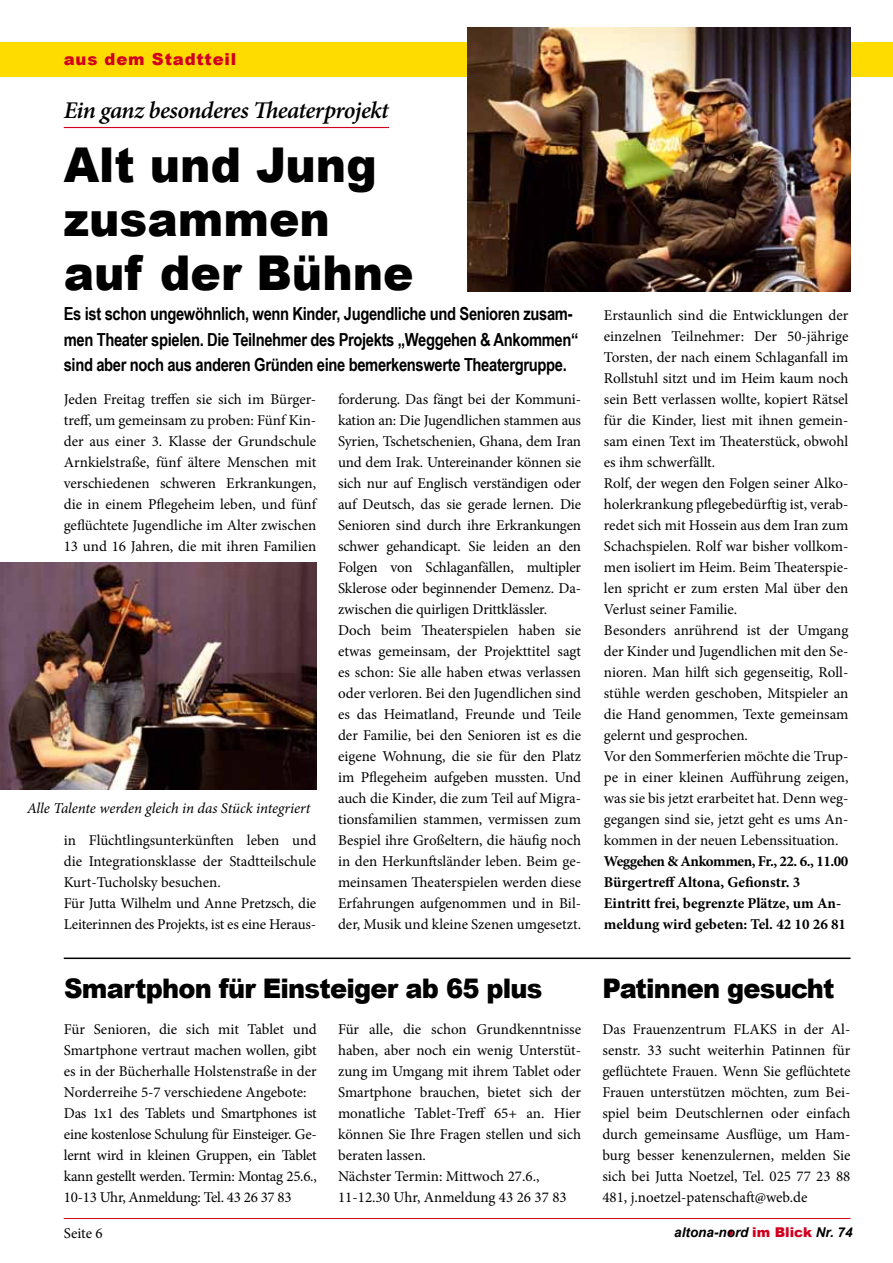
<style>
.page{position:relative;width:893px;height:1263px;background:#fff}
.page>*{position:absolute;margin:0;border:0;box-sizing:border-box;transform-origin:0 0}
.t1{font:900 48px/54px "Arial";color:#000;scale:.95 1}
.t2{font:900 27px "Arial";letter-spacing:-.03em;color:#000;scale:.95 1}
.t3{font:italic 600 24px "Minion Pro";letter-spacing:-.025em;color:#000}
.t4{font:700 18px/25.5px "Arial Narrow";letter-spacing:-.02em;color:#000}
.t5{font:900 16.5px "Arial";letter-spacing:.05em;color:#d1001f}
.t6{font:15px/21px "Minion Pro";letter-spacing:-.005em;color:#000}
.t7{font:700 15px/21px "Minion Pro";letter-spacing:-.005em;color:#000}
.t8{font:italic 15px "Minion Pro";letter-spacing:-.005em;color:#000}
.t9{font:italic 700 13.5px "Arial";color:#000}
.s1{font-weight:900;font-style:normal;color:#d1001f}
</style>
<div class="page">
<svg style="left:728px;top:1229px;width:5px;height:7px"></svg>
<hr style="left:64px;top:1218px;width:786px;height:1px;background:#d1001f">
<div style="left:0;top:43px;width:893px;height:34px;background:#ffdc00"></div>
<hr style="left:64px;top:127px;width:325px;height:1px;background:#d1001f">
<hr style="left:64px;top:957px;width:786px;height:2px;background:#000">
<img style="left:0;top:562px;width:317px;height:228px">
<img style="left:468px;top:27px;width:382px;height:264px">
<p class="t5" style="left:64px;top:47px;width:174px">aus dem Stadtteil</p>
<h3 class="t3" style="left:64px;top:94px;width:326px">Ein ganz besonderes Theaterprojekt</h3>
<h1 class="t1" style="left:64px;top:137px;width:370px">Alt und Jung zusammen auf der Bühne</h1>
<p class="t4" style="left:64px;top:300px;width:516px">Es ist schon ungewöhnlich, wenn Kinder, Jugendliche und Senioren zusam&shy;men Theater spielen. Die Teilnehmer des Projekts „Weggehen &amp; Ankommen“ sind aber noch aus anderen Gründen eine bemerkenswerte Theatergruppe.</p>
<p class="t6" style="left:64px;top:389px;width:255px;text-align:justify">Jeden Freitag treffen sie sich im Bürger&shy;treff, um gemeinsam zu proben: Fünf Kin&shy;der aus einer 3. Klasse der Grundschule Arnkielstraße, fünf ältere Menschen mit verschiedenen schweren Erkrankungen, die in einem Pflegeheim leben, und fünf geflüchtete Jugendliche im Alter zwischen 13 und 16 Jahren, die mit ihren Familien</p>
<p class="t8" style="left:27px;top:798px;width:285px">Alle Talente werden gleich in das Stück integriert</p>
<p class="t6" style="left:64px;top:830px;width:254px">in Flüchtlingsunterkünften leben und die Integrationsklasse der Stadtteilschule Kurt-Tucholsky besuchen.<br>Für Jutta Wilhelm und Anne Pretzsch, die Leiterinnen des Projekts, ist es eine Heraus-</p>
<p class="t6" style="left:338px;top:389px;width:245px">forderung. Das fängt bei der Kommuni&shy;kation an: Die Jugendlichen stammen aus Syrien, Tschetschenien, Ghana, dem Iran und dem Irak. Untereinander können sie sich nur auf Englisch verständigen oder auf Deutsch, das sie gerade lernen. Die Senioren sind durch ihre Erkrankungen schwer gehandicapt. Sie leiden an den Folgen von Schlaganfällen, multipler Sklerose oder beginnender Demenz. Da&shy;zwischen die quirligen Drittklässler.<br>Doch beim Theaterspielen haben sie etwas gemeinsam, der Projekttitel sagt es schon: Sie alle haben etwas verlassen oder verloren. Bei den Jugendlichen sind es das Heimatland, Freunde und Teile der Familie, bei den Senioren ist es die eigene Wohnung, die sie für den Platz im Pflegeheim aufgeben mussten. Und auch die Kinder, die zum Teil auf Migra&shy;tionsfamilien stammen, vermissen zum Bespiel ihre Großeltern, die häufig noch in den Herkunftsländer leben. Beim ge&shy;meinsamen Theaterspielen werden diese Erfahrungen aufgenommen und in Bil&shy;der, Musik und kleine Szenen umgesetzt.</p>
<h2 class="t2" style="left:64px;top:969px;width:505px">Smartphon für Einsteiger ab 65 plus</h2>
<p class="t6" style="left:338px;top:1019px;width:245px">Für alle, die schon Grundkenntnisse haben, aber noch ein wenig Unterstüt&shy;zung im Umgang mit ihrem Tablet oder Smartphone brauchen, bietet sich der monatliche Tablet-Treff 65+ an. Hier können Sie Ihre Fragen stellen und sich beraten lassen.<br>Nächster Termin: Mittwoch 27.6., 11-12.30 Uhr, Anmeldung 43 26 37 83</p>
<p class="t6" style="left:64px;top:1019px;width:254px">Für Senioren, die sich mit Tablet und Smartphone vertraut machen wollen, gibt es in der Bücherhalle Holstenstraße in der Norderreihe 5-7 verschiedene Angebote:<br>Das 1x1 des Tablets und Smartphones ist eine kostenlose Schulung für Einsteiger. Ge&shy;lernt wird in kleinen Gruppen, ein Tablet kann gestellt werden. Termin: Montag 25.6., 10-13 Uhr, Anmeldung: Tel. 43 26 37 83</p>
<p class="t6" style="left:604px;top:305px;width:246px">Erstaunlich sind die Entwicklungen der einzelnen Teilnehmer: Der 50-jährige Torsten, der nach einem Schlaganfall im Rollstuhl sitzt und im Heim kaum noch sein Bett verlassen wollte, kopiert Rätsel für die Kinder, liest mit ihnen gemein&shy;sam einen Text im Theaterstück, obwohl es ihm schwerfällt.<br>Rolf, der wegen den Folgen seiner Alko&shy;holerkrankung pflegebedürftig ist, verab&shy;redet sich mit Hossein aus dem Iran zum Schachspielen. Rolf war bisher vollkom&shy;men isoliert im Heim. Beim Theaterspie&shy;len spricht er zum ersten Mal über den Verlust seiner Familie.<br>Besonders anrührend ist der Umgang der Kinder und Jugendlichen mit den Se&shy;nioren. Man hilft sich gegenseitig, Roll&shy;stühle werden geschoben, Mitspieler an die Hand genommen, Texte gemeinsam gelernt und gesprochen.<br>Vor den Sommerferien möchte die Trup&shy;pe in einer kleinen Aufführung zeigen, was sie bis jetzt erarbeitet hat. Denn weg&shy;gegangen sind sie, jetzt geht es ums An&shy;kommen in der neuen Lebenssituation.</p>
<p class="t7" style="left:604px;top:851px;width:246px">Weggehen &amp; Ankommen, Fr., 22. 6., 11.00<br>Bürgertreff Altona, Gefionstr. 3<br>Eintritt frei, begrenzte Plätze, um An&shy;meldung wird gebeten: Tel. 42 10 26 81</p>
<h2 class="t2" style="left:602px;top:969px;width:246px">Patinnen gesucht</h2>
<p class="t6" style="left:602px;top:1019px;width:250px;text-align:justify">Das Frauenzentrum FLAKS in der Al&shy;senstr. 33 sucht weiterhin Patinnen für geflüchtete Frauen. Wenn Sie geflüchtete Frauen unterstützen möchten, zum Bei&shy;spiel beim Deutschlernen oder einfach durch gemeinsame Ausflüge, um Ham&shy;burg besser kenenzulernen, melden Sie sich bei Jutta Noetzel, Tel. 025 77 23 88<br>481, j.noetzel-patenschaft@web.de</p>
<p class="t6" style="left:64px;top:1222px;width:40px">Seite 6</p>
<p class="t9" style="left:674px;top:1223px;width:180px">altona-nord <span class="s1">im Blick</span> Nr. 74</p>
</div>
